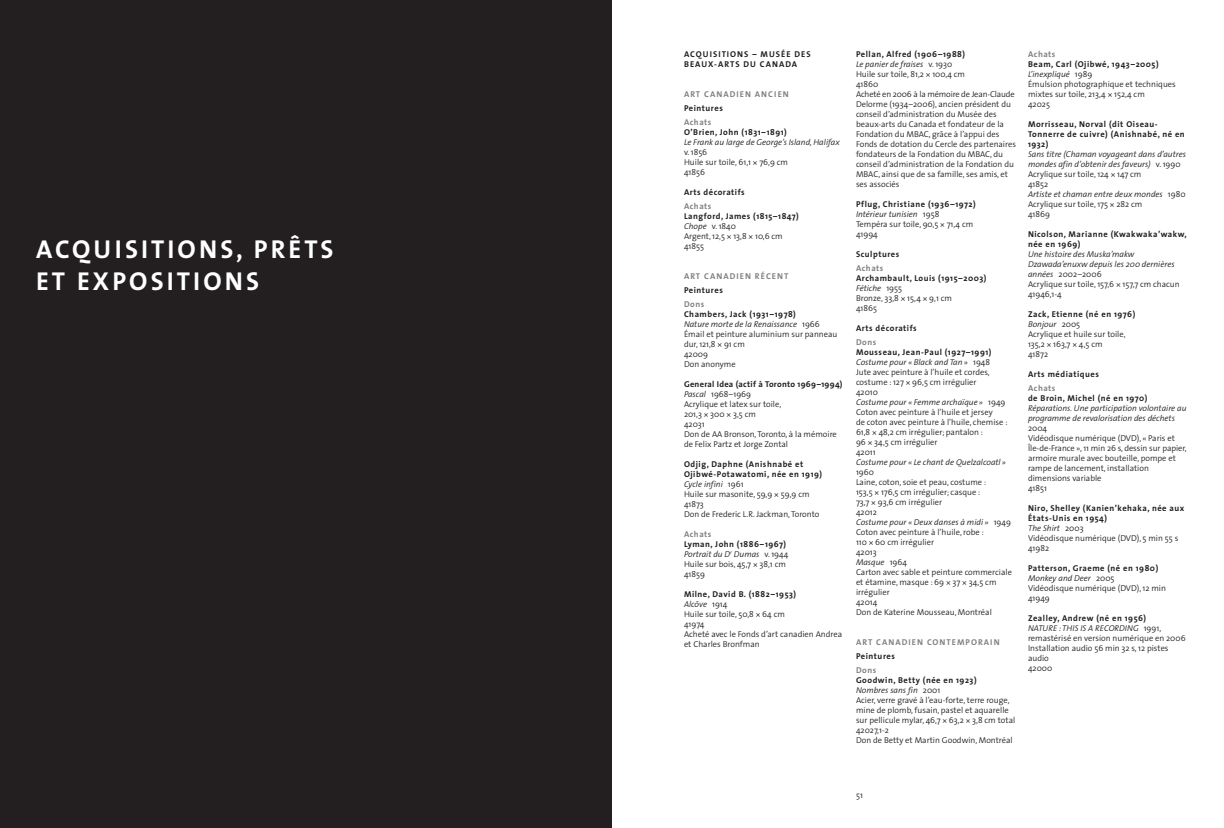
<style>
.page{position:relative;width:1224px;height:828px;background:#fff}
.page>*{position:absolute;margin:0;border:0;box-sizing:border-box;transform-origin:0 0}
.t1{font:700 26px/32px "The Sans";letter-spacing:.12em;color:#fff}
.t2{font:300 8.5px/10px "The Sans";color:#231f20}
.t3{font:italic 300 8.5px/10px "The Sans";color:#231f20}
.t4{font:700 8.5px/10px "The Sans";letter-spacing:.06em;color:#231f20}
.t5{font:700 8.5px "The Sans";letter-spacing:.11em;color:#808285}
.t6{font:700 8.5px/10px "The Sans";letter-spacing:.12em;color:#231f20}
.s1{font-weight:700}
.s2{font-style:italic}
.s3{font-style:normal}
.s4{font-weight:300;font-style:italic}
.s5{font-weight:300}
</style>
<div class="page">
<div style="left:0;top:0;width:612px;height:828px;background:#231f20"></div>
<h1 class="t1" style="left:36px;top:235px;width:299px">ACQUISITIONS, PRÊTS<br>ET EXPOSITIONS</h1>
<p class="t6" style="left:684px;top:50px;width:128px">ACQUISITIONS – MUSÉE DES<br>BEAUX-ARTS DU CANADA</p>
<p class="t5" style="left:684px;top:91px;width:106px">ART CANADIEN ANCIEN</p>
<p class="t4" style="left:684px;top:104px;width:40px">Peintures</p>
<p class="t5" style="left:684px;top:119px;width:29px">Achats</p>
<p class="t4" style="left:684px;top:128px;width:104px">O’Brien, John (1831–1891)</p>
<p class="t3" style="left:684px;top:138px;width:157px">Le Frank au large de George’s Island, Halifax</p>
<p class="t2" style="left:684px;top:148px;width:106px">v. 1856<br>Huile sur toile, 61,1 76,9 cm<br>41856</p>
<p class="t4" style="left:684px;top:188px;width:62px">Arts décoratifs</p>
<p class="t5" style="left:684px;top:203px;width:29px">Achats</p>
<p class="t2" style="left:684px;top:212px;width:116px"><span class="s1">Langford, James (1815–1847)<br></span><span class="s2">Chope</span> v. 1840<br>Argent, 12,5 13,8 10,6 cm<br>41855</p>
<p class="t5" style="left:684px;top:273px;width:106px">ART CANADIEN RÉCENT</p>
<p class="t4" style="left:684px;top:286px;width:40px">Peintures</p>
<p class="t5" style="left:684px;top:301px;width:22px">Dons</p>
<p class="t2" style="left:684px;top:310px;width:155px"><span class="s1">Chambers, Jack (1931–1978)<br></span><span class="s2">Nature morte de la Renaissance</span> 1966<br>Émail et peinture aluminium sur panneau dur, 121,8 91 cm<br>42009<br>Don anonyme</p>
<p class="t2" style="left:684px;top:380px;width:160px"><span class="s1">General Idea (actif à Toronto 1969–1994)<br></span><span class="s2">Pascal</span> 1968–1969<br>Acrylique et latex sur toile,<br>201,3 300 3,5 cm<br>42031<br>Don de AA Bronson, Toronto, à la mémoire de Felix Partz et Jorge Zontal</p>
<p class="t2" style="left:684px;top:460px;width:140px"><span class="s1">Odjig, Daphne (Anishnabé et<br>Ojibwé-Potawatomi, née en 1919)<br></span><span class="s2">Cycle infini</span> 1961<br>Huile sur masonite, 59,9 59,9 cm<br>41873<br>Don de Frederic L.R. Jackman, Toronto</p>
<p class="t5" style="left:684px;top:531px;width:29px">Achats</p>
<p class="t2" style="left:684px;top:540px;width:106px"><span class="s1">Lyman, John (1886–1967)<br></span><span class="s2">Portrait du D</span><sup>r</sup> <span class="s2">Dumas</span> v. 1944<br>Huile sur bois, 45,7 38,1 cm<br>41859</p>
<p class="t2" style="left:684px;top:590px;width:160px"><span class="s1">Milne, David B. (1882–1953)<br></span><span class="s2">Alcôve</span> 1914<br>Huile sur toile, 50,8 64 cm<br>41974<br>Acheté avec le Fonds d’art canadien Andrea et Charles Bronfman</p>
<p class="t2" style="left:856px;top:50px;width:161px"><span class="s1">Pellan, Alfred (1906–1988)<br></span><span class="s2">Le panier de fraises</span> v. 1930<br>Huile sur toile, 81,2 100,4 cm<br>41860<br>Acheté en 2006 à la mémoire de Jean-Claude Delorme (1934–2006), ancien président du conseil d’administration du Musée des beaux-arts du Canada et fondateur de la Fondation du MBAC, grâce à l’appui des Fonds de dotation du Cercle des partenaires fondateurs de la Fondation du MBAC, du conseil d’administration de la Fondation du MBAC, ainsi que de sa famille, ses amis, et ses associés</p>
<p class="t2" style="left:856px;top:200px;width:121px"><span class="s1">Pflug, Christiane (1936–1972)<br></span><span class="s2">Intérieur tunisien</span> 1958<br>Tempéra sur toile, 90,5 71,4 cm<br>41994</p>
<p class="t4" style="left:856px;top:250px;width:45px">Sculptures</p>
<p class="t5" style="left:856px;top:265px;width:29px">Achats</p>
<p class="t2" style="left:856px;top:274px;width:132px"><span class="s1">Archambault, Louis (1915–2003)<br></span><span class="s2">Fétiche</span> 1955<br>Bronze, 33,8 15,4 9,1 cm<br>41865</p>
<p class="t4" style="left:856px;top:324px;width:62px">Arts décoratifs</p>
<p class="t5" style="left:856px;top:339px;width:22px">Dons</p>
<p class="t2" style="left:856px;top:348px;width:153px"><span class="s1">Mousseau, Jean-Paul (1927–1991)<br></span><span class="s2">Costume pour « Black and Tan »</span> 1948<br>Jute avec peinture à l’huile et cordes, costume : 127 96,5 cm irrégulier<br>42010<br><span class="s2">Costume pour « Femme archaïque »</span> 1949<br>Coton avec peinture à l’huile et jersey<br>de coton avec peinture à l’huile, chemise :<br>61,8 48,2 cm irrégulier; pantalon :<br>96 34,5 cm irrégulier<br>42011</p>
<p class="t3" style="left:856px;top:458px;width:152px">Costume pour « Le chant de Quelzalcoatl »</p>
<p class="t2" style="left:856px;top:468px;width:157px">1960<br>Laine, coton, soie et peau, costume :<br>153,5 176,5 cm irrégulier; casque :<br>73,7 93,6 cm irrégulier<br>42012<br><span class="s2">Costume pour « Deux danses à midi »</span> 1949<br>Coton avec peinture à l’huile, robe :<br>110 60 cm irrégulier<br>42013<br><span class="s2">Masque</span> 1964<br>Carton avec sable et peinture commerciale et étamine, masque : 69 37 34,5 cm irrégulier<br>42014<br>Don de Katerine Mousseau, Montréal</p>
<p class="t5" style="left:856px;top:639px;width:145px">ART CANADIEN CONTEMPORAIN</p>
<p class="t4" style="left:856px;top:652px;width:40px">Peintures</p>
<p class="t5" style="left:856px;top:667px;width:22px">Dons</p>
<p class="t2" style="left:856px;top:676px;width:161px"><span class="s1">Goodwin, Betty (née en 1923)<br></span><span class="s2">Nombres sans fin</span> 2001<br>Acier, verre gravé à l’eau-forte, terre rouge, mine de plomb, fusain, pastel et aquarelle sur pellicule mylar, 46,7 63,2 3,8 cm total 42027,1-2<br>Don de Betty et Martin Goodwin, Montréal</p>
<p class="t5" style="left:1028px;top:51px;width:29px">Achats</p>
<p class="t2" style="left:1028px;top:60px;width:149px"><span class="s1">Beam, Carl (Ojibwé, 1943–2005)<br></span><span class="s2">L’inexpliqué</span> 1989<br>Émulsion photographique et techniques mixtes sur toile, 213,4 152,4 cm<br>42025</p>
<p class="t4" style="left:1028px;top:120px;width:158px">Morrisseau, Norval (dit Oiseau-<br>Tonnerre de cuivre) (Anishnabé, né en<br>1932)</p>
<p class="t3" style="left:1028px;top:150px;width:159px">Sans titre (Chaman voyageant dans d’autres mondes afin d’obtenir des faveurs) <span class="s3">v. 1990<br>Acrylique sur toile, 124 147 cm<br>41852<br></span>Artiste et chaman entre deux mondes <span class="s3">1980<br>Acrylique sur toile, 175 282 cm<br>41869</span></p>
<p class="t4" style="left:1028px;top:230px;width:160px">Nicolson, Marianne (Kwakwaka’wakw, née en 1969)</p>
<p class="t3" style="left:1028px;top:250px;width:153px">Une histoire des Muska’makw<br>Dzawada’enuxw depuis les 200 dernières années <span class="s3">2002–2006<br>Acrylique sur toile, 157,6 157,7 cm chacun<br>41946,1-4</span></p>
<p class="t2" style="left:1028px;top:310px;width:109px"><span class="s1">Zack, Etienne (né en 1976)<br></span><span class="s2">Bonjour</span> 2005<br>Acrylique et huile sur toile,<br>135,2 163,7 4,5 cm<br>41872</p>
<p class="t4" style="left:1028px;top:370px;width:72px">Arts médiatiques</p>
<p class="t5" style="left:1028px;top:384px;width:29px">Achats</p>
<p class="t4" style="left:1028px;top:394px;width:121px">de Broin, Michel (né en 1970)</p>
<p class="t3" style="left:1028px;top:404px;width:160px">Réparations. Une participation volontaire au programme de revalorisation des déchets</p>
<p class="t2" style="left:1028px;top:424px;width:160px">2004<br>Vidéodisque numérique (DVD), « Paris et<br>Île-de-France », 11 min 26 s, dessin sur papier, armoire murale avec bouteille, pompe et rampe de lancement, installation dimensions variable<br>41851</p>
<p class="t4" style="left:1028px;top:504px;width:158px">Niro, Shelley (Kanien’kehaka, née aux<br>États-Unis en 1954)<br><span class="s4">The Shirt</span> <span class="s5">2003<br>Vidéodisque numérique (DVD), 5 min 55 s<br>41982</span></p>
<p class="t2" style="left:1028px;top:564px;width:139px"><span class="s1">Patterson, Graeme (né en 1980)<br></span><span class="s2">Monkey and Deer</span> 2005<br>Vidéodisque numérique (DVD), 12 min<br>41949</p>
<p class="t2" style="left:1028px;top:614px;width:159px"><span class="s1">Zealley, Andrew (né en 1956)<br></span><span class="s2">NATURE : THIS IS A RECORDING</span> 1991, remastérisé en version numérique en 2006<br>Installation audio 56 min 32 s, 12 pistes audio<br>42000</p>
<p class="t2" style="left:856px;top:791px;width:8px">51</p>
</div>
